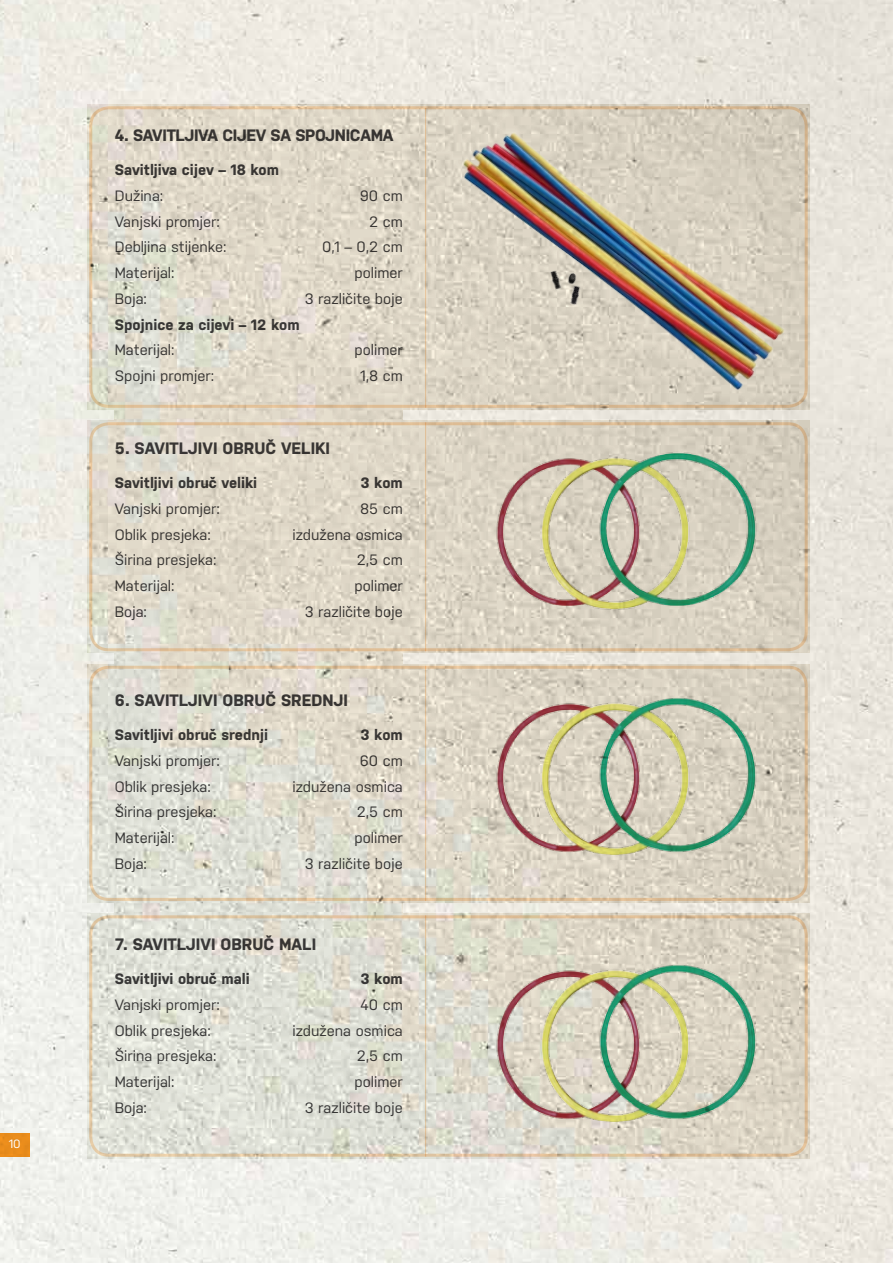
<style>
.page{position:relative;width:893px;height:1263px;background:#fff}
.page>*{position:absolute;margin:0;border:0;box-sizing:border-box;transform-origin:0 0}
.t1{font:700 16.5px "Nudista";color:#414042}
.t2{font:700 16.5px "Nudista";letter-spacing:-.02em;color:#414042}
.t3{font:15px "Nudista";color:#414042}
.t4{font:700 15px "Nudista";color:#414042}
.t5{font:12px "Nudista";color:#fff}
</style>
<div class="page">
<img style="left:0;top:0;width:893px;height:1263px">
<div style="left:0;top:1133px;width:29px;height:24px;background:#e98c1b"></div>
<img style="left:321px;top:11px;width:553px;height:529px">
<div style="left:89px;top:106px;width:719px;height:302px;border:3px solid #fee0bf;border-radius:18px"></div>
<div style="left:89px;top:422px;width:719px;height:229px;border:3px solid #fee0bf;border-radius:18px"></div>
<div style="left:89px;top:666px;width:719px;height:235px;border:3px solid #fee0bf;border-radius:18px"></div>
<div style="left:89px;top:915px;width:719px;height:242px;border:3px solid #fee0bf;border-radius:18px"></div>
<hr style="left:425px;top:108px;width:1px;height:300px;background:#fee0bf">
<hr style="left:425px;top:422px;width:1px;height:229px;background:#fee0bf">
<hr style="left:425px;top:666px;width:1px;height:235px;background:#fee0bf">
<hr style="left:425px;top:915px;width:1px;height:242px;background:#fee0bf">
<img style="left:465px;top:372px;width:351px;height:246px">
<img style="left:465px;top:618px;width:351px;height:267px">
<img style="left:465px;top:885px;width:351px;height:302px">
<p class="t5" style="left:9px;top:1135px;width:13px">10</p>
<p class="t2" style="left:115px;top:123px;width:280px">4. SAVITLJIVA CIJEV SA SPOJNICAMA</p>
<p class="t4" style="left:115px;top:159px;width:166px">Savitljiva cijev – 18 kom</p>
<p class="t3" style="left:115px;top:185px;width:50px">Dužina:</p>
<p class="t3" style="left:360px;top:185px;width:44px">90 cm</p>
<p class="t3" style="left:115px;top:211px;width:107px">Vanjski promjer:</p>
<p class="t3" style="left:369px;top:211px;width:35px">2 cm</p>
<p class="t3" style="left:115px;top:236px;width:113px">Debljina stijenke:</p>
<p class="t3" style="left:322px;top:236px;width:82px">0,1 – 0,2 cm</p>
<p class="t3" style="left:115px;top:262px;width:61px">Materijal:</p>
<p class="t3" style="left:355px;top:262px;width:50px">polimer</p>
<p class="t3" style="left:115px;top:288px;width:34px">Boja:</p>
<p class="t3" style="left:305px;top:288px;width:100px">3 različite boje</p>
<p class="t4" style="left:115px;top:313px;width:186px">Spojnice za cijevi – 12 kom</p>
<p class="t3" style="left:115px;top:339px;width:61px">Materijal:</p>
<p class="t3" style="left:355px;top:339px;width:50px">polimer</p>
<p class="t3" style="left:115px;top:365px;width:101px">Spojni promjer:</p>
<p class="t3" style="left:360px;top:365px;width:44px">1,8 cm</p>
<p class="t1" style="left:115px;top:436px;width:217px">5. SAVITLJIVI OBRUČ VELIKI</p>
<p class="t4" style="left:115px;top:472px;width:144px">Savitljivi obruč veliki</p>
<p class="t4" style="left:360px;top:472px;width:44px">3 kom</p>
<p class="t3" style="left:115px;top:498px;width:107px">Vanjski promjer:</p>
<p class="t3" style="left:360px;top:498px;width:44px">85 cm</p>
<p class="t3" style="left:115px;top:523px;width:98px">Oblik presjeka:</p>
<p class="t3" style="left:292px;top:523px;width:112px">izdužena osmica</p>
<p class="t3" style="left:115px;top:549px;width:103px">Širina presjeka:</p>
<p class="t3" style="left:357px;top:549px;width:47px">2,5 cm</p>
<p class="t3" style="left:115px;top:575px;width:61px">Materijal:</p>
<p class="t3" style="left:355px;top:575px;width:50px">polimer</p>
<p class="t3" style="left:115px;top:601px;width:34px">Boja:</p>
<p class="t3" style="left:305px;top:601px;width:100px">3 različite boje</p>
<p class="t1" style="left:115px;top:688px;width:235px">6. SAVITLJIVI OBRUČ SREDNJI</p>
<p class="t4" style="left:115px;top:724px;width:155px">Savitljivi obruč srednji</p>
<p class="t4" style="left:360px;top:724px;width:44px">3 kom</p>
<p class="t3" style="left:115px;top:750px;width:107px">Vanjski promjer:</p>
<p class="t3" style="left:360px;top:750px;width:44px">60 cm</p>
<p class="t3" style="left:115px;top:775px;width:98px">Oblik presjeka:</p>
<p class="t3" style="left:292px;top:775px;width:112px">izdužena osmica</p>
<p class="t3" style="left:115px;top:801px;width:103px">Širina presjeka:</p>
<p class="t3" style="left:357px;top:801px;width:47px">2,5 cm</p>
<p class="t3" style="left:115px;top:827px;width:61px">Materijal:</p>
<p class="t3" style="left:355px;top:827px;width:50px">polimer</p>
<p class="t3" style="left:115px;top:853px;width:34px">Boja:</p>
<p class="t3" style="left:305px;top:853px;width:100px">3 različite boje</p>
<p class="t1" style="left:115px;top:932px;width:203px">7. SAVITLJIVI OBRUČ MALI</p>
<p class="t4" style="left:115px;top:968px;width:136px">Savitljivi obruč mali</p>
<p class="t4" style="left:360px;top:968px;width:44px">3 kom</p>
<p class="t3" style="left:115px;top:994px;width:107px">Vanjski promjer:</p>
<p class="t3" style="left:361px;top:994px;width:44px">40 cm</p>
<p class="t3" style="left:115px;top:1019px;width:98px">Oblik presjeka:</p>
<p class="t3" style="left:292px;top:1019px;width:112px">izdužena osmica</p>
<p class="t3" style="left:115px;top:1045px;width:103px">Širina presjeka:</p>
<p class="t3" style="left:357px;top:1045px;width:47px">2,5 cm</p>
<p class="t3" style="left:115px;top:1071px;width:61px">Materijal:</p>
<p class="t3" style="left:355px;top:1071px;width:50px">polimer</p>
<p class="t3" style="left:115px;top:1097px;width:34px">Boja:</p>
<p class="t3" style="left:305px;top:1097px;width:100px">3 različite boje</p>
</div>
